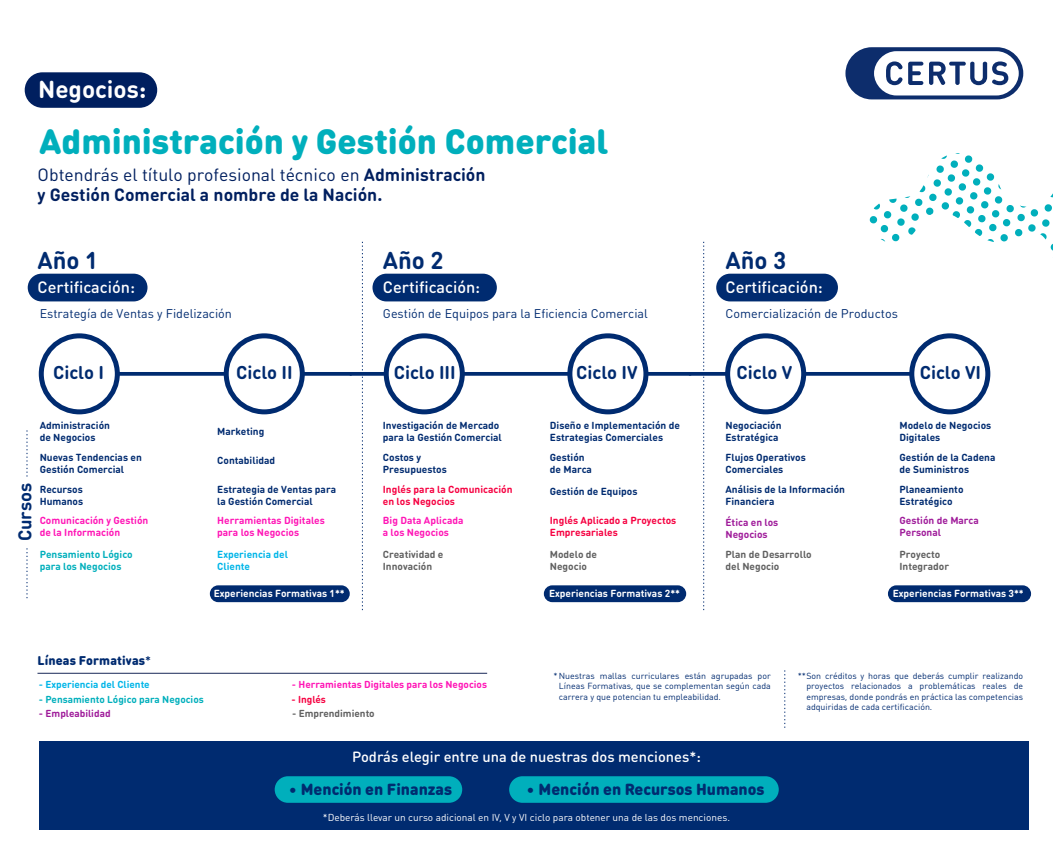
<style>
.page{position:relative;width:1053px;height:841px;background:#fff}
.page>*{position:absolute;margin:0;border:0;box-sizing:border-box;transform-origin:0 0}
.t1{font:900 34.62px "DIN Round OT";color:#00afbc}
.t2{font:700 24.25px "DIN Round OT";color:#fff}
.t3{font:700 24px "DIN Round OT";color:#002b70}
.t4{font:700 18.25px "DIN Round OT";color:#002b70}
.t5{font:700 17.5px/19.4px "DIN Round OT";color:#001f5f}
.t6{font:500 16.25px "DIN Round OT";color:#fff}
.t7{font:900 15.88px "DIN Round OT";color:#002b70}
.t8{font:500 14.62px "DIN Round OT";color:#fff}
.t9{font:12.5px "DIN Round OT";color:#002b70}
.t10{font:900 12.5px "DIN Round OT";letter-spacing:.01em;color:#002b70}
.t11{font:700 10.12px/12.1px "DIN Round OT";color:#002b70}
.t12{font:700 10.12px/12.1px "DIN Round OT";color:#ff15b6}
.t13{font:700 10.12px/12.1px "DIN Round OT";color:#606060}
.t14{font:700 10.12px "DIN Round OT";color:#fff}
.t15{font:700 10.12px/12.1px "DIN Round OT";color:#f60041}
.t16{font:700 10.12px/12.1px "DIN Round OT";color:#9f1b9a}
.t17{font:700 10.12px/12.1px "DIN Round OT";color:#00afbc}
.t18{font:700 10.12px/12.1px "DIN Round OT";color:#00b5e8}
.t19{font:10px "DIN Round OT";color:#fff}
.t20{font:700 10px "DIN Round OT";color:#ff15b6}
.t21{font:700 10px "DIN Round OT";color:#00afbc}
.t22{font:700 10px "DIN Round OT";color:#00b5e8}
.t23{font:700 10px "DIN Round OT";color:#606060}
.t24{font:700 10px "DIN Round OT";color:#9f1b9a}
.t25{font:700 10px "DIN Round OT";color:#f60041}
.t26{font:8.75px/10.5px "DIN Round OT";color:#002b70;text-align:justify}
.s1{font-weight:400}
.s2{font-weight:500}
</style>
<div class="page">
<div style="left:25px;top:72px;width:132px;height:36px;background:#001f5f;border-radius:18px"></div>
<div style="left:887px;top:585px;width:143px;height:17px;background:#002b70;border-radius:8px"></div>
<div style="left:544px;top:585px;width:142px;height:17px;background:#002b70;border-radius:8px"></div>
<div style="left:210px;top:585px;width:140px;height:17px;background:#002b70;border-radius:8px"></div>
<div style="left:28px;top:274px;width:119px;height:27px;background:#002b70;border-radius:14px"></div>
<svg style="left:362px;top:242px;width:1px;height:369px"></svg>
<svg style="left:703px;top:242px;width:1px;height:369px"></svg>
<svg style="left:784px;top:670px;width:1px;height:58px"></svg>
<div style="left:845px;top:47px;width:178px;height:52px;background:#0d2d6c;border-radius:26px"></div>
<svg style="left:874px;top:51px;width:144px;height:44px"></svg>
<hr style="left:37px;top:673px;width:450px;height:1px;background:#192858">
<div style="left:372px;top:274px;width:125px;height:27px;background:#002b70;border-radius:14px"></div>
<div style="left:716px;top:274px;width:121px;height:27px;background:#002b70;border-radius:14px"></div>
<svg style="left:690px;top:372px;width:219px;height:4px"></svg>
<svg style="left:351px;top:372px;width:339px;height:4px"></svg>
<svg style="left:120px;top:372px;width:231px;height:4px"></svg>
<div style="left:39px;top:333px;width:81px;height:81px;border:5px solid #002b70;border-radius:50%"></div>
<div style="left:226px;top:336px;width:76px;height:76px;background:#fff;border-radius:50%"></div>
<div style="left:224px;top:333px;width:81px;height:81px;border:5px solid #002b70;border-radius:50%"></div>
<div style="left:386px;top:336px;width:76px;height:76px;background:#fff;border-radius:50%"></div>
<div style="left:384px;top:333px;width:81px;height:81px;border:5px solid #002b70;border-radius:50%"></div>
<div style="left:570px;top:336px;width:76px;height:76px;background:#fff;border-radius:50%"></div>
<div style="left:567px;top:333px;width:81px;height:81px;border:5px solid #002b70;border-radius:50%"></div>
<div style="left:727px;top:336px;width:76px;height:76px;background:#fff;border-radius:50%"></div>
<div style="left:725px;top:333px;width:81px;height:81px;border:5px solid #002b70;border-radius:50%"></div>
<div style="left:909px;top:333px;width:81px;height:81px;border:5px solid #002b70;border-radius:50%"></div>
<svg style="left:27px;top:430px;width:1px;height:47px"></svg>
<svg style="left:27px;top:548px;width:1px;height:51px"></svg>
<svg style="left:869px;top:153px;width:184px;height:98px"></svg>
<div style="left:39px;top:741px;width:989px;height:89px;background:#002b70"></div>
<div style="left:275px;top:776px;width:187px;height:27px;background:#00afbc;border-radius:13px"></div>
<div style="left:509px;top:776px;width:269px;height:27px;background:#00afbc;border-radius:13px"></div>
<h2 class="t2" style="left:38px;top:73px;width:110px">Negocios:</h2>
<h1 class="t1" style="left:39px;top:118px;width:570px">Administración y Gestión Comercial</h1>
<h3 class="t5" style="left:38px;top:165px;width:449px"><span class="s1">Obtendrás el título profesional técnico en</span> Administración y Gestión Comercial a nombre de la Nación.</h3>
<h3 class="t3" style="left:38px;top:245px;width:62px">Año 1</h3>
<h3 class="t6" style="left:38px;top:276px;width:99px">Certificación:</h3>
<h3 class="t3" style="left:383px;top:245px;width:62px">Año 2</h3>
<h3 class="t6" style="left:383px;top:276px;width:99px">Certificación:</h3>
<h3 class="t3" style="left:725px;top:245px;width:62px">Año 3</h3>
<h3 class="t6" style="left:725px;top:276px;width:99px">Certificación:</h3>
<p class="t9" style="left:40px;top:305px;width:194px">Estrategía de Ventas y Fidelización</p>
<p class="t9" style="left:383px;top:305px;width:266px">Gestión de Equipos para la Eficiencia Comercial</p>
<p class="t9" style="left:725px;top:305px;width:174px">Comercialización de Productos</p>
<h3 class="t4" style="left:53px;top:360px;width:52px">Ciclo I</h3>
<h3 class="t4" style="left:236px;top:360px;width:58px">Ciclo II</h3>
<h3 class="t4" style="left:394px;top:360px;width:64px">Ciclo III</h3>
<h3 class="t4" style="left:576px;top:360px;width:63px">Ciclo IV</h3>
<h3 class="t4" style="left:736px;top:360px;width:57px">Ciclo V</h3>
<h3 class="t4" style="left:919px;top:360px;width:63px">Ciclo VI</h3>
<h3 class="t4" style="left:13px;top:541px;width:60px;rotate:-90deg">Cursos</h3>
<p class="t11" style="left:383px;top:419px;width:120px">Investigación de Mercado para la Gestión Comercial</p>
<p class="t11" style="left:383px;top:451px;width:65px">Costos y<br>Presupuestos</p>
<p class="t11" style="left:40px;top:419px;width:72px">Administración de Negocios</p>
<p class="t11" style="left:217px;top:425px;width:49px">Marketing</p>
<p class="t11" style="left:217px;top:454px;width:59px">Contabilidad</p>
<p class="t11" style="left:217px;top:483px;width:120px">Estrategia de Ventas para la Gestión Comercial</p>
<p class="t11" style="left:40px;top:451px;width:104px">Nuevas Tendencias en<br>Gestión Comercial</p>
<p class="t11" style="left:40px;top:483px;width:45px">Recursos<br>Humanos</p>
<p class="t15" style="left:383px;top:483px;width:131px">Inglés para la Comunicación en los Negocios</p>
<p class="t11" style="left:550px;top:419px;width:132px">Diseño e Implementación de<br>Estrategias Comerciales</p>
<p class="t11" style="left:550px;top:451px;width:44px">Gestión de Marca</p>
<p class="t11" style="left:550px;top:485px;width:89px">Gestión de Equipos</p>
<p class="t11" style="left:725px;top:419px;width:57px">Negociación<br>Estratégica</p>
<p class="t11" style="left:725px;top:451px;width:82px">Flujos Operativos<br>Comerciales</p>
<p class="t11" style="left:725px;top:483px;width:121px">Análisis de la Información<br>Financiera</p>
<p class="t11" style="left:899px;top:419px;width:93px">Modelo de Negocios<br>Digitales</p>
<p class="t11" style="left:899px;top:451px;width:97px">Gestión de la Cadena de Suministros</p>
<p class="t11" style="left:899px;top:483px;width:66px">Planeamiento<br>Estratégico</p>
<p class="t12" style="left:40px;top:514px;width:110px">Comunicación y Gestión de la Información</p>
<p class="t12" style="left:217px;top:514px;width:109px">Herramientas Digitales para los Negocios</p>
<p class="t12" style="left:383px;top:514px;width:82px">Big Data Aplicada a los Negocios</p>
<p class="t15" style="left:550px;top:514px;width:128px">Inglés Aplicado a Proyectos<br>Empresariales</p>
<p class="t16" style="left:725px;top:516px;width:54px">Ética en los<br>Negocios</p>
<p class="t16" style="left:899px;top:514px;width:81px">Gestión de Marca<br>Personal</p>
<p class="t17" style="left:40px;top:548px;width:95px">Pensamiento Lógico para los Negocios</p>
<p class="t18" style="left:217px;top:548px;width:72px">Experiencia del<br>Cliente</p>
<p class="t13" style="left:383px;top:548px;width:62px">Creatividad e<br>Innovación</p>
<p class="t13" style="left:550px;top:548px;width:49px">Modelo de<br>Negocio</p>
<p class="t13" style="left:725px;top:548px;width:88px">Plan de Desarrollo del Negocio</p>
<p class="t13" style="left:899px;top:548px;width:51px">Proyecto<br>Integrador</p>
<p class="t14" style="left:214px;top:586px;width:132px">Experiencias Formativas 1**</p>
<p class="t14" style="left:549px;top:587px;width:132px">Experiencias Formativas 2**</p>
<p class="t14" style="left:892px;top:587px;width:132px">Experiencias Formativas 3**</p>
<p class="t10" style="left:37px;top:652px;width:115px">Líneas Formativas<span class="s2">*</span></p>
<p class="t22" style="left:39px;top:678px;width:112px">- Experiencia del Cliente</p>
<p class="t21" style="left:39px;top:692px;width:166px">- Pensamiento Lógico para Negocios</p>
<p class="t24" style="left:39px;top:707px;width:73px">- Empleabilidad</p>
<p class="t23" style="left:292px;top:707px;width:84px">- Emprendimiento</p>
<p class="t20" style="left:292px;top:678px;width:197px">- Herramientas Digitales para los Negocios</p>
<p class="t25" style="left:291px;top:692px;width:36px">- Inglés</p>
<p class="t26" style="left:559px;top:670px;width:213px;text-indent:-6px">* Nuestras mallas curriculares están agrupadas por Líneas Formativas, que se complementan según cada carrera y que potencian tu empleabilidad.</p>
<p class="t26" style="left:806px;top:670px;width:218px;text-indent:-9px">**Son créditos y horas que deberás cumplir realizando proyectos relacionados a problemáticas reales de empresas, donde pondrás en práctica las competencias adquiridas de cada certificación.</p>
<h3 class="t8" style="left:352px;top:747px;width:350px">Podrás elegir entre una de nuestras dos menciones*:</h3>
<h3 class="t7" style="left:288px;top:778px;width:165px">• Mención en Finanzas</h3>
<h3 class="t7" style="left:526px;top:778px;width:240px">• Mención en Recursos Humanos</h3>
<p class="t19" style="left:323px;top:811px;width:408px">*Deberás llevar un curso adicional en IV, V y VI ciclo para obtener una de las dos menciones.</p>
</div>
